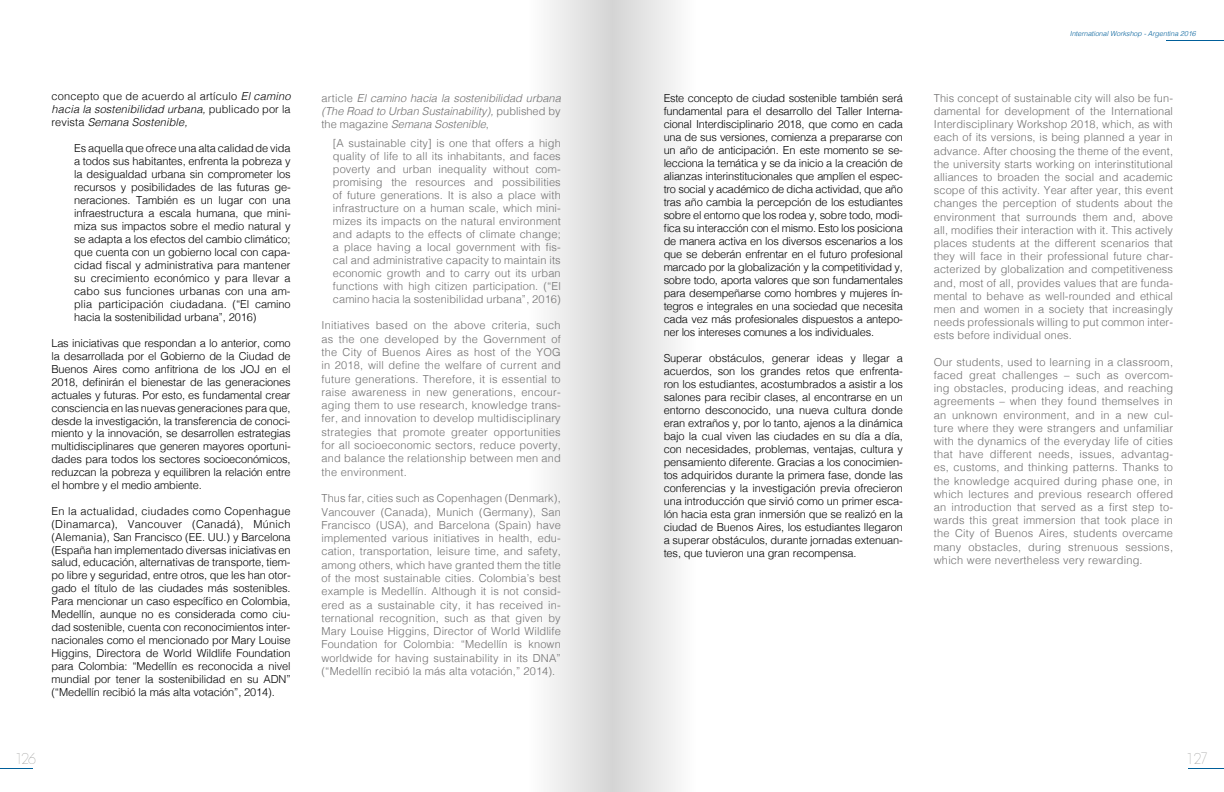
<style>
.page{position:relative;width:1224px;height:792px;background:#fff}
.page>*{position:absolute;margin:0;border:0;box-sizing:border-box;transform-origin:0 0}
.t1{font:12px "Arual";letter-spacing:.055em;color:#9d9d9c}
.t2{font:300 11px/13px "Helvetica";letter-spacing:-.01em;color:#000;text-align:justify}
.t3{font:300 11px/13.2px "Helvetica";letter-spacing:.01em;color:#706f6f;text-align:justify}
.t4{font:italic 300 11px/13.3px "Helvetica";color:#706f6f;text-align:justify}
.t5{font:italic 300 11px/13px "Helvetica";letter-spacing:.01em;color:#000;text-align:justify}
.t6{font:italic 300 7px "Helvetica";color:#005f9a}
.s1{font-style:normal}
</style>
<div class="page">
<hr style="left:0;top:768px;width:33px;height:1px;background:#005f9a">
<hr style="left:1188px;top:768px;width:36px;height:1px;background:#005f9a">
<hr style="left:1166px;top:40px;width:58px;height:1px;background:#005f9a">
<div style="left:527px;top:0;width:85px;height:792px;background:linear-gradient(to right,#fff,#d5d5d5)"></div>
<div style="left:612px;top:0;width:85px;height:792px;background:linear-gradient(to right,#d4d4d4,#fff)"></div>
<p class="t5" style="left:51px;top:89px;width:241px"><span class="s1">concepto que de acuerdo al artículo</span> El camino hacia la sostenibilidad urbana, <span class="s1">publicado por la revista</span> Semana Sostenible,</p>
<p class="t2" style="left:74px;top:141px;width:218px">Es aquella que ofrece una alta calidad de vida a todos sus habitantes, enfrenta la pobreza y la desigualdad urbana sin comprometer los recursos y posibilidades de las futuras ge&shy;neraciones. También es un lugar con una infraestructura a escala humana, que mini&shy;miza sus impactos sobre el medio natural y se adapta a los efectos del cambio climático; que cuenta con un gobierno local con capa&shy;cidad fiscal y administrativa para mantener su crecimiento económico y para llevar a cabo sus funciones urbanas con una am&shy;plia participación ciudadana. (“El camino hacia la sostenibilidad urbana”, 2016)</p>
<p class="t2" style="left:51px;top:336px;width:241px">Las iniciativas que respondan a lo anterior, como la desarrollada por el Gobierno de la Ciudad de Buenos Aires como anfitriona de los JOJ en el 2018, definirán el bienestar de las generaciones actuales y futuras. Por esto, es fundamental crear consciencia en las nuevas generaciones para que, desde la investigación, la transferencia de conoci&shy;miento y la innovación, se desarrollen estrategias multidisciplinares que generen mayores oportuni&shy;dades para todos los sectores socioeconómicos, reduzcan la pobreza y equilibren la relación entre el hombre y el medio ambiente.</p>
<p class="t2" style="left:51px;top:504px;width:241px">En la actualidad, ciudades como Copenhague (Dinamarca), Vancouver (Canadá), Múnich (Alemania), San Francisco (EE. UU.) y Barcelona (España han implementado diversas iniciativas en salud, educación, alternativas de transporte, tiem&shy;po libre y seguridad, entre otros, que les han otor&shy;gado el título de las ciudades más sostenibles.<br>Para mencionar un caso específico en Colombia, Medellín, aunque no es considerada como ciu&shy;dad sostenible, cuenta con reconocimientos inter&shy;nacionales como el mencionado por Mary Louise Higgins, Directora de World Wildlife Foundation para Colombia: “Medellín es reconocida a nivel mundial por tener la sostenibilidad en su ADN” (“Medellín recibió la más alta votación”, 2014).</p>
<p class="t4" style="left:322px;top:91px;width:241px"><span class="s1">article</span> El camino hacia la sostenibilidad urbana (The Road to Urban Sustainability), <span class="s1">published by the magazine</span> Semana Sostenible<span class="s1">,</span></p>
<p class="t3" style="left:333px;top:136px;width:229px">[A sustainable city] is one that offers a high quality of life to all its inhabitants, and faces poverty and urban inequality without com&shy;promising the resources and possibilities of future generations. It is also a place with infrastructure on a human scale, which mini&shy;mizes its impacts on the natural environment and adapts to the effects of climate change; a place having a local government with fis&shy;cal and administrative capacity to maintain its economic growth and to carry out its urban functions with high citizen participation. (“El camino hacia la sostenibilidad urbana”, 2016)</p>
<p class="t3" style="left:322px;top:318px;width:241px">Initiatives based on the above criteria, such as the one developed by the Government of the City of Buenos Aires as host of the YOG in 2018, will define the welfare of current and future generations. Therefore, it is essential to raise awareness in new generations, encour&shy;aging them to use research, knowledge trans&shy;fer, and innovation to develop multidisciplinary strategies that promote greater opportunities for all socioeconomic sectors, reduce poverty, and balance the relationship between men and the environment.</p>
<p class="t3" style="left:322px;top:491px;width:241px">Thus far, cities such as Copenhagen (Denmark), Vancouver (Canada), Munich (Germany), San Francisco (USA), and Barcelona (Spain) have implemented various initiatives in health, edu&shy;cation, transportation, leisure time, and safety, among others, which have granted them the title of the most sustainable cities. Colombia’s best example is Medellín. Although it is not consid&shy;ered as a sustainable city, it has received in&shy;ternational recognition, such as that given by Mary Louise Higgins, Director of World Wildlife Foundation for Colombia: “Medellín is known worldwide for having sustainability in its DNA” (“Medellín recibió la más alta votación,” 2014).</p>
<p class="t2" style="left:664px;top:91px;width:241px">Este concepto de ciudad sostenible también será fundamental para el desarrollo del Taller Interna&shy;cional Interdisciplinario 2018, que como en cada una de sus versiones, comienza a prepararse con un año de anticipación. En este momento se se&shy;lecciona la temática y se da inicio a la creación de alianzas interinstitucionales que amplíen el espec&shy;tro social y académico de dicha actividad, que año tras año cambia la percepción de los estudiantes sobre el entorno que los rodea y, sobre todo, modi&shy;fica su interacción con el mismo. Esto los posiciona de manera activa en los diversos escenarios a los que se deberán enfrentar en el futuro profesional marcado por la globalización y la competitividad y, sobre todo, aporta valores que son fundamentales para desempeñarse como hombres y mujeres ín&shy;tegros e integrales en una sociedad que necesita cada vez más profesionales dispuestos a antepo&shy;ner los intereses comunes a los individuales.</p>
<p class="t2" style="left:664px;top:351px;width:241px">Superar obstáculos, generar ideas y llegar a acuerdos, son los grandes retos que enfrenta&shy;ron los estudiantes, acostumbrados a asistir a los salones para recibir clases, al encontrarse en un entorno desconocido, una nueva cultura donde eran extraños y, por lo tanto, ajenos a la dinámica bajo la cual viven las ciudades en su día a día, con necesidades, problemas, ventajas, cultura y pensamiento diferente. Gracias a los conocimien&shy;tos adquiridos durante la primera fase, donde las conferencias y la investigación previa ofrecieron una introducción que sirvió como un primer esca&shy;lón hacia esta gran inmersión que se realizó en la ciudad de Buenos Aires, los estudiantes llegaron a superar obstáculos, durante jornadas extenuan&shy;tes, que tuvieron una gran recompensa.</p>
<p class="t6" style="left:1070px;top:28px;width:128px">International Workshop - Argentina 2016</p>
<p class="t3" style="left:934px;top:91px;width:241px">This concept of sustainable city will also be fun&shy;damental for development of the International Interdisciplinary Workshop 2018, which, as with each of its versions, is being planned a year in advance. After choosing the theme of the event, the university starts working on interinstitutional alliances to broaden the social and academic scope of this activity. Year after year, this event changes the perception of students about the environment that surrounds them and, above all, modifies their interaction with it. This actively places students at the different scenarios that they will face in their professional future char&shy;acterized by globalization and competitiveness and, most of all, provides values that are funda&shy;mental to behave as well-rounded and ethical men and women in a society that increasingly needs professionals willing to put common inter&shy;ests before individual ones.</p>
<p class="t3" style="left:934px;top:355px;width:241px">Our students, used to learning in a classroom, faced great challenges – such as overcom&shy;ing obstacles, producing ideas, and reaching agreements – when they found themselves in an unknown environment, and in a new cul&shy;ture where they were strangers and unfamiliar with the dynamics of the everyday life of cities that have different needs, issues, advantag&shy;es, customs, and thinking patterns. Thanks to the knowledge acquired during phase one, in which lectures and previous research offered an introduction that served as a first step to&shy;wards this great immersion that took place in the City of Buenos Aires, students overcame many obstacles, during strenuous sessions, which were nevertheless very rewarding.</p>
<p class="t1" style="left:17px;top:752px;width:21px">126</p>
<p class="t1" style="left:1188px;top:752px;width:21px">127</p>
</div>
